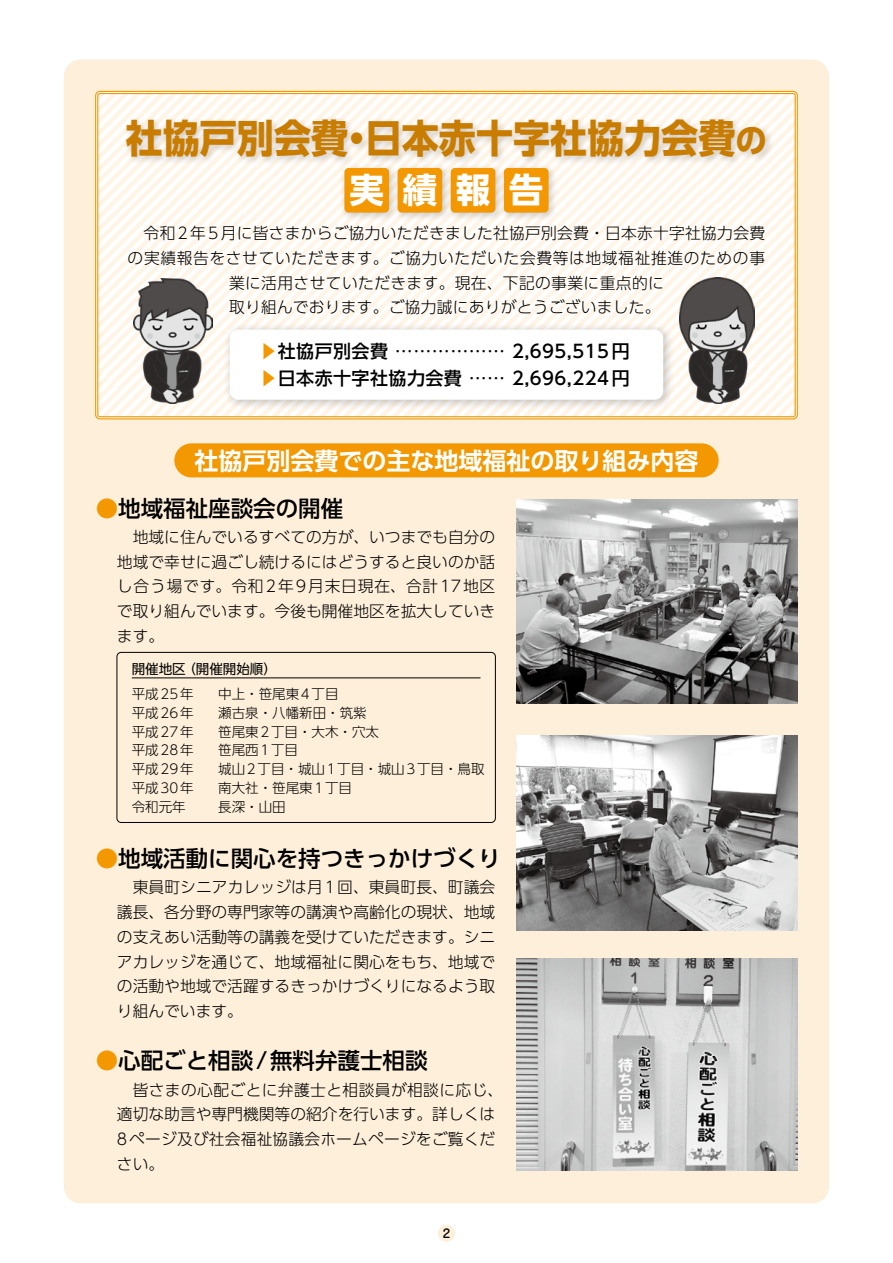
<style>
.page{position:relative;width:893px;height:1263px;background:#fff}
.page>*{position:absolute;margin:0;border:0;box-sizing:border-box;transform-origin:0 0}
.t1{font:700 39px "UD Shin Go Pro";color:#c97d00;scale:.95 1}
.t2{font:700 34.5px "UD Shin Go Pro";color:#fff}
.t3{font:700 24px "UD Shin Go Pro De";color:#fff}
.t4{font:500 22.5px "UD Shin Go Pro";color:#000}
.t5{font:500 18px/27px "UD Shin Go Pro";letter-spacing:.025em;color:#000}
.t6{font:300 15.75px/24.8px "UD Shin Go Pro";letter-spacing:.015em;color:#000;text-align:justify}
.t7{font:300 13.5px "UD Shin Go Pro";color:#000}
.t8{font:13.5px "UD Shin Go Pro";color:#000}
.t9{font:500 12px "Jun 34 Pro";color:#000}
.s1{font-size:33px}
.s2{color:#f39800}
.s3{font-weight:400}
</style>
<div class="page">
<div style="left:438px;top:1225px;width:17px;height:17px;background:#fdefd9;border-radius:50%"></div>
<div style="left:64px;top:60px;width:765px;height:1143px;background:#fdefd9;border-radius:17px"></div>
<div style="left:98px;top:94px;width:697px;height:323px;background:linear-gradient(to right,#fefaf2,#fefaf2);border-radius:2px"></div>
<img style="left:219px;top:319px;width:459px;height:96px">
<div style="left:230px;top:330px;width:433px;height:70px;background:#fff;border-radius:9px"></div>
<img style="left:118px;top:111px;width:661px;height:69px">
<div style="left:174px;top:443px;width:545px;height:34px;background:#f39800;border-radius:17px"></div>
<img style="left:517px;top:499px;width:280px;height:205px">
<img style="left:517px;top:735px;width:280px;height:196px">
<img style="left:517px;top:958px;width:280px;height:213px">
<div style="left:117px;top:652px;width:379px;height:171px;border:1px solid #000;border-radius:4px"></div>
<hr style="left:132px;top:678px;width:348px;height:1px;background:#000">
<img style="left:337px;top:161px;width:53px;height:64px">
<div style="left:344px;top:168px;width:45px;height:45px;background:#f39800;border-radius:4px"></div>
<img style="left:390px;top:161px;width:53px;height:64px">
<div style="left:398px;top:168px;width:44px;height:45px;background:#f39800;border-radius:4px"></div>
<img style="left:443px;top:161px;width:53px;height:64px">
<div style="left:451px;top:168px;width:44px;height:45px;background:#f39800;border-radius:4px"></div>
<img style="left:496px;top:161px;width:64px;height:64px">
<div style="left:504px;top:168px;width:45px;height:45px;background:#f39800;border-radius:4px"></div>
<img style="left:134px;top:278px;width:78px;height:125px">
<img style="left:680px;top:278px;width:75px;height:126px">
<h1 class="t1" style="left:126px;top:106px;width:676px">社協戸別会費・日本赤十字社協力会費<span class="s1">の</span></h1>
<h2 class="t2" style="left:349px;top:162px;width:194px">実績報告</h2>
<p class="t6" style="left:128px;top:220px;width:639px;text-align:center">　令和2年5月に皆さまからご協力いただきました社協戸別会費・日本赤十字社協力会費の実績報告をさせていただきます。ご協力いただいた会費等は地域福祉推進のための事業に活用させていただきます。現在、下記の事業に重点的に<br>取り組んでおります。ご協力誠にありがとうございました。</p>
<p class="t5" style="left:259px;top:337px;width:372px"><span class="s2">▶</span>社協戸別会費 <span class="s3">………………</span> 2,695,515円<span class="s2">▶</span>日本赤十字社協力会費 <span class="s3">……</span> 2,696,224円</p>
<h3 class="t3" style="left:194px;top:441px;width:505px">社協戸別会費での主な地域福祉の取り組み内容</h3>
<h3 class="t4" style="left:96px;top:490px;width:249px"><span class="s2">●</span>地域福祉座談会の開催</h3>
<p class="t6" style="left:117px;top:524px;width:380px">　地域に住んでいるすべての方が、いつまでも自分の地域で幸せに過ごし続けるにはどうすると良いのか話し合う場です。令和2年9月末日現在、合計17地区で取り組んでいます。今後も開催地区を拡大していきます。</p>
<p class="t8" style="left:132px;top:658px;width:147px">開催地区（開催開始順）</p>
<p class="t7" style="left:132px;top:683px;width:63px">平成25年</p>
<p class="t7" style="left:218px;top:683px;width:122px">中上・笹尾東4丁目</p>
<p class="t7" style="left:132px;top:702px;width:63px">平成26年</p>
<p class="t7" style="left:218px;top:702px;width:150px">瀬古泉・八幡新田・筑紫</p>
<p class="t7" style="left:132px;top:721px;width:63px">平成27年</p>
<p class="t7" style="left:218px;top:721px;width:162px">笹尾東2丁目・大木・穴太</p>
<p class="t7" style="left:132px;top:739px;width:63px">平成28年</p>
<p class="t7" style="left:218px;top:739px;width:81px">笹尾西1丁目</p>
<p class="t7" style="left:132px;top:758px;width:63px">平成29年</p>
<p class="t7" style="left:218px;top:758px;width:268px">城山2丁目・城山1丁目・城山3丁目・鳥取</p>
<p class="t7" style="left:132px;top:777px;width:63px">平成30年</p>
<p class="t7" style="left:218px;top:777px;width:135px">南大社・笹尾東1丁目</p>
<p class="t7" style="left:132px;top:796px;width:55px">令和元年</p>
<p class="t7" style="left:218px;top:796px;width:69px">長深・山田</p>
<h3 class="t4" style="left:96px;top:840px;width:407px"><span class="s2">●</span>地域活動に関心を持つきっかけづくり</h3>
<p class="t6" style="left:117px;top:874px;width:380px">　東員町シニアカレッジは月1回、東員町長、町議会議長、各分野の専門家等の講演や高齢化の現状、地域の支えあい活動等の講義を受けていただきます。シニアカレッジを通じて、地域福祉に関心をもち、地域での活動や地域で活躍するきっかけづくりになるよう取り組んでいます。</p>
<h3 class="t4" style="left:96px;top:1042px;width:333px"><span class="s2">●</span>心配ごと相談/無料弁護士相談</h3>
<p class="t6" style="left:117px;top:1076px;width:388px;text-align:left">　皆さまの心配ごとに弁護士と相談員が相談に応じ、適切な助言や専門機関等の紹介を行います。詳しくは<br>8ページ及び社会福祉協議会ホームページをご覧ください。</p>
<p class="t9" style="left:443px;top:1224px;width:9px">2</p>
</div>
